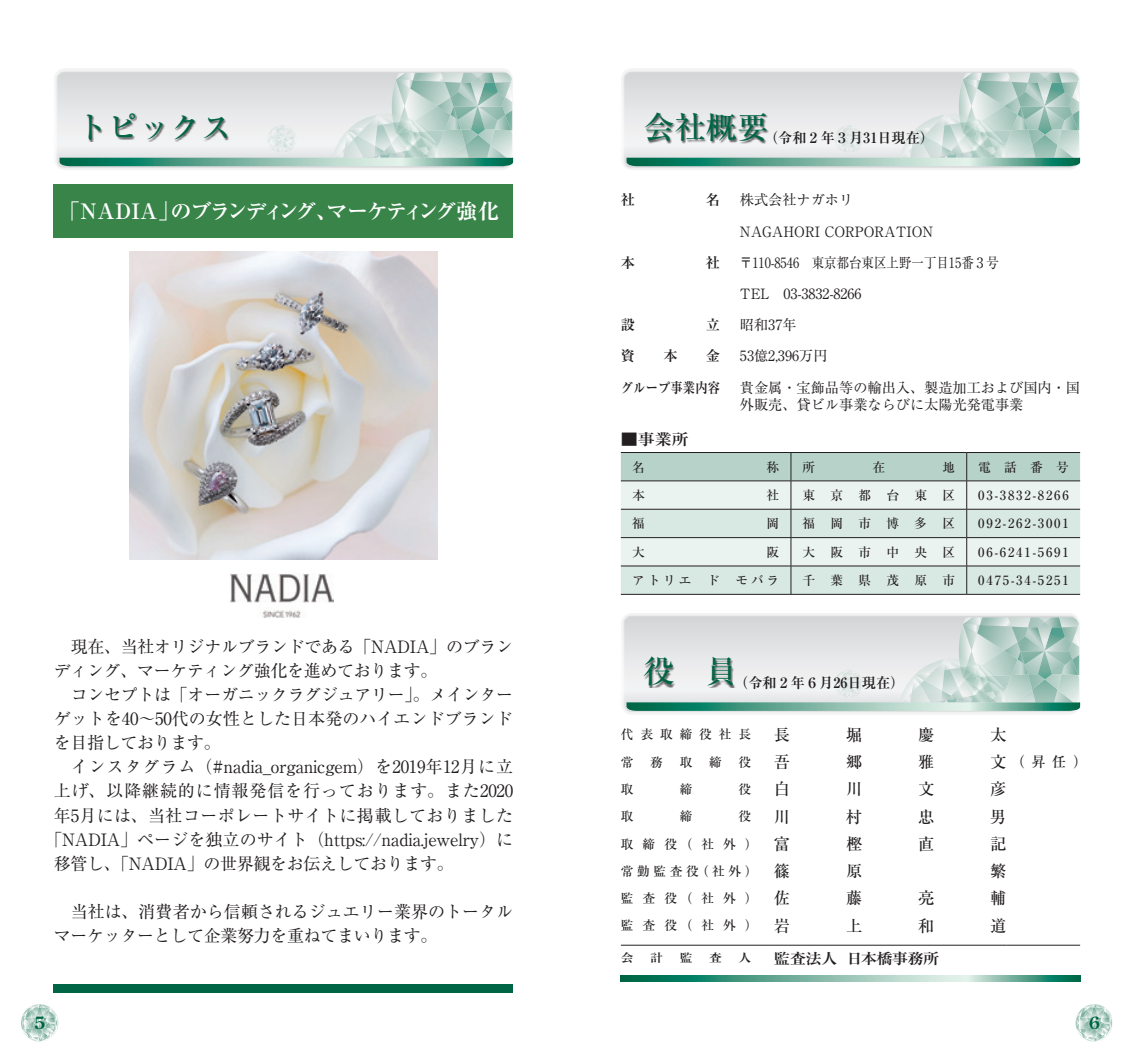
<style>
.page{position:relative;width:1134px;height:1061px;background:#fff}
.page>*{position:absolute;margin:0;border:0;box-sizing:border-box;transform-origin:0 0}
.t1{font:500 31.2px "Ryumin Pr 5";color:#006544}
.t2{font:700 21.2px "Ryumin Pr 5";letter-spacing:-.095em;color:#fff}
.t3{font:17px/24.2px "Ryumin Pr 5";letter-spacing:-.02em;color:#231f20}
.t4{font:17px/24.2px "Ryumin Pr 5";color:#231f20}
.t5{font:17px "Ryumin Pr 5";letter-spacing:.05em;color:#231f20}
.t6{font:17px "Ryumin Pr 5";letter-spacing:.025em;color:#231f20}
.t7{font:700 17px "Century Old Style Std";color:#006544}
.t8{font:500 16.2px "Ryumin Pr 5";color:#231f20}
.t9{font:700 15.2px "Ryumin Pr 5";color:#231f20;scale:1.11 1}
.t10{font:700 14.6px "Ryumin Pr 5";letter-spacing:-.04em;color:#231f20;scale:1.11 1}
.t11{font:14.2px/31.2px "Ryumin Pr 5";color:#231f20}
.t12{font:14.2px/31.2px "Ryumin Pr 5";color:#231f20;scale:.88 1}
.t13{font:700 14.2px "Ryumin Pr 5";color:#231f20}
.t14{font:700 14.2px "Ryumin Pr 5";color:#231f20;scale:.87 1}
.t15{font:500 14.2px "Ryumin Pr 5";color:#231f20}
.t16{font:500 12.8px "Ryumin Pr 5";letter-spacing:.41em;color:#231f20}
.t17{font:500 12.8px "Ryumin Pr 5";letter-spacing:.145em;color:#231f20}
.t18{font:500 12.8px "Ryumin Pr 5";letter-spacing:.535em;color:#231f20}
.t19{font:700 11.4px "Ryumin Pr 5";color:#231f20;scale:1.11 1}
.s1{font-size:16.2px}
</style>
<div class="page">
<svg style="left:621px;top:975px;width:459px;height:6px;background:#67ab97"></svg>
<hr style="left:621px;top:944px;width:153px;height:1px;background:#231f20">
<hr style="left:774px;top:944px;width:232px;height:1px;background:#231f20">
<hr style="left:1006px;top:944px;width:74px;height:1px;background:#231f20">
<div style="left:620px;top:66px;width:463px;height:106px;background:#fff;opacity:.75"></div>
<svg style="left:626px;top:73px;width:454px;height:93px;background:#cad9d5"></svg>
<div style="left:646px;top:113px;width:123px;height:31px;background:#231f20;opacity:.65"></div>
<svg style="left:621px;top:452px;width:459px;height:142px;background:#d1e0db"></svg>
<hr style="left:621px;top:594px;width:170px;height:1px;background:#231f20">
<hr style="left:791px;top:594px;width:176px;height:1px;background:#231f20">
<hr style="left:967px;top:594px;width:113px;height:1px;background:#231f20">
<div style="left:620px;top:611px;width:463px;height:106px;background:#fff;opacity:.75"></div>
<svg style="left:626px;top:617px;width:454px;height:93px;background:#ccd9d7"></svg>
<div style="left:644px;top:657px;width:92px;height:31px;background:#231f20;opacity:.65"></div>
<div style="left:53px;top:66px;width:463px;height:106px;background:#fff;opacity:.75"></div>
<svg style="left:60px;top:73px;width:453px;height:93px;background:#cad8d5"></svg>
<div style="left:87px;top:113px;width:142px;height:29px;background:#231f20;opacity:.65"></div>
<div style="left:54px;top:184px;width:459px;height:54px;background:#388449"></div>
<div style="left:54px;top:984px;width:459px;height:8px;background:#006544"></div>
<img style="left:130px;top:252px;width:307px;height:307px">
<img style="left:230px;top:574px;width:104px;height:43px">
<svg style="left:21px;top:1004px;width:37px;height:37px"></svg>
<svg style="left:1076px;top:1004px;width:37px;height:37px"></svg>
<h1 class="t1" style="left:77px;top:102px;width:157px">トピックス</h1>
<p class="t2" style="left:59px;top:194px;width:442px">「NADIA」のブランディング、マーケティング強化</p>
<p class="t3" style="left:54px;top:633px;width:461px;text-indent:17px">現在、当社オリジナルブランドである「NADIA」のブランディング、マーケティング強化を進めております。</p>
<p class="t3" style="left:54px;top:681px;width:461px;text-align:justify;text-indent:17px">コンセプトは「オーガニックラグジュアリー」。メインターゲットを40～50代の女性とした日本発のハイエンドブランドを目指しております。</p>
<p class="t3" style="left:71px;top:753px;width:444px">インスタグラム（#nadia_organicgem）を2019年12月に立</p>
<p class="t5" style="left:54px;top:777px;width:461px">上げ、以降継続的に情報発信を行っております。また2020</p>
<p class="t6" style="left:54px;top:801px;width:461px">年5月には、当社コーポレートサイトに掲載しておりました</p>
<p class="t3" style="left:45px;top:825px;width:469px">「NADIA」ページを独立のサイト（https://nadia.jewelry）に</p>
<p class="t3" style="left:54px;top:849px;width:401px">移管し、「NADIA」の世界観をお伝えしております。</p>
<p class="t4" style="left:54px;top:898px;width:461px;text-indent:17px">当社は、消費者から信頼されるジュエリー業界のトータルマーケッターとして企業努力を重ねてまいります。</p>
<h1 class="t1" style="left:643px;top:102px;width:126px">会社概要</h1>
<p class="t13" style="left:764px;top:126px;width:172px">（令和２年３月31日現在）</p>
<p class="t13" style="left:706px;top:189px;width:16px">名</p>
<p class="t11" style="left:740px;top:183px;width:195px">株式会社ナガホリ<br>NAGAHORI CORPORATION</p>
<p class="t13" style="left:706px;top:251px;width:16px">社</p>
<p class="t12" style="left:740px;top:246px;width:296px">〒110-8546 東京都台東区上野一丁目15番３号<br>TEL 03-3832-8266</p>
<p class="t13" style="left:621px;top:313px;width:16px">設</p>
<p class="t13" style="left:706px;top:313px;width:16px">立</p>
<p class="t11" style="left:740px;top:308px;width:58px">昭和37年</p>
<p class="t13" style="left:621px;top:345px;width:16px">資</p>
<p class="t13" style="left:663px;top:345px;width:16px">本</p>
<p class="t13" style="left:706px;top:345px;width:16px">金</p>
<p class="t11" style="left:740px;top:339px;width:89px">53億2,396万円</p>
<p class="t14" style="left:621px;top:376px;width:116px">グループ事業内容</p>
<p class="t11" style="left:740px;top:378px;width:342px;line-height:17px">貴金属・宝飾品等の輸出入、製造加工および国内・国外販売、貸ビル事業ならびに太陽光発電事業</p>
<p class="t9" style="left:621px;top:427px;width:63px">■事業所</p>
<p class="t16" style="left:632px;top:456px;width:14px">名</p>
<p class="t16" style="left:767px;top:456px;width:14px">称</p>
<p class="t16" style="left:802px;top:456px;width:14px">所</p>
<p class="t16" style="left:872px;top:456px;width:14px">在</p>
<p class="t16" style="left:942px;top:456px;width:14px">地</p>
<p class="t16" style="left:978px;top:456px;width:92px">電話番号</p>
<p class="t16" style="left:632px;top:485px;width:14px">本</p>
<p class="t16" style="left:767px;top:485px;width:14px">社</p>
<p class="t16" style="left:802px;top:485px;width:154px">東京都台東区</p>
<p class="t17" style="left:978px;top:485px;width:92px">03-3832-8266</p>
<p class="t16" style="left:632px;top:513px;width:14px">福</p>
<p class="t16" style="left:767px;top:513px;width:14px">岡</p>
<p class="t16" style="left:802px;top:513px;width:154px">福岡市博多区</p>
<p class="t17" style="left:978px;top:513px;width:92px">092-262-3001</p>
<p class="t16" style="left:632px;top:541px;width:14px">大</p>
<p class="t16" style="left:767px;top:541px;width:14px">阪</p>
<p class="t16" style="left:802px;top:541px;width:154px">大阪市中央区</p>
<p class="t17" style="left:978px;top:541px;width:92px">06-6241-5691</p>
<p class="t16" style="left:632px;top:570px;width:149px">アトリエ　ド　モバラ</p>
<p class="t16" style="left:802px;top:570px;width:154px">千葉県茂原市</p>
<p class="t17" style="left:978px;top:570px;width:92px">0475-34-5251</p>
<p class="t13" style="left:643px;top:671px;width:262px"><sup>役　員</sup>（令和２年６月26日現在）</p>
<p class="t18" style="left:621px;top:724px;width:132px">代表取締役社長</p>
<p class="t8" style="left:774px;top:721px;width:18px">長</p>
<p class="t8" style="left:846px;top:721px;width:18px">堀</p>
<p class="t8" style="left:918px;top:721px;width:18px">慶</p>
<p class="t8" style="left:990px;top:721px;width:18px">太</p>
<p class="t16" style="left:621px;top:751px;width:14px">常</p>
<p class="t16" style="left:650px;top:751px;width:14px">務</p>
<p class="t16" style="left:680px;top:751px;width:14px">取</p>
<p class="t16" style="left:709px;top:751px;width:14px">締</p>
<p class="t16" style="left:738px;top:751px;width:14px">役</p>
<p class="t8" style="left:774px;top:749px;width:18px">吾</p>
<p class="t8" style="left:846px;top:749px;width:18px">郷</p>
<p class="t8" style="left:918px;top:749px;width:18px">雅</p>
<p class="t15" style="left:990px;top:750px;width:99px"><span class="s1">文</span>（昇任）</p>
<p class="t16" style="left:621px;top:778px;width:14px">取</p>
<p class="t16" style="left:680px;top:778px;width:14px">締</p>
<p class="t16" style="left:738px;top:778px;width:14px">役</p>
<p class="t8" style="left:774px;top:776px;width:18px">白</p>
<p class="t8" style="left:846px;top:776px;width:18px">川</p>
<p class="t8" style="left:918px;top:776px;width:18px">文</p>
<p class="t8" style="left:990px;top:776px;width:18px">彦</p>
<p class="t16" style="left:621px;top:806px;width:14px">取</p>
<p class="t16" style="left:680px;top:806px;width:14px">締</p>
<p class="t16" style="left:738px;top:806px;width:14px">役</p>
<p class="t8" style="left:774px;top:803px;width:18px">川</p>
<p class="t8" style="left:846px;top:803px;width:18px">村</p>
<p class="t8" style="left:918px;top:803px;width:18px">忠</p>
<p class="t8" style="left:990px;top:803px;width:18px">男</p>
<p class="t16" style="left:621px;top:833px;width:171px">取締役（社外） <span class="s1">富</span></p>
<p class="t8" style="left:846px;top:830px;width:18px">樫</p>
<p class="t8" style="left:918px;top:830px;width:18px">直</p>
<p class="t8" style="left:990px;top:830px;width:18px">記</p>
<p class="t16" style="left:621px;top:860px;width:171px">常勤監査役（社外） <span class="s1">篠</span></p>
<p class="t8" style="left:846px;top:858px;width:18px">原</p>
<p class="t8" style="left:990px;top:858px;width:18px">繁</p>
<p class="t16" style="left:621px;top:888px;width:171px">監査役（社外） <span class="s1">佐</span></p>
<p class="t8" style="left:846px;top:885px;width:18px">藤</p>
<p class="t8" style="left:918px;top:885px;width:18px">亮</p>
<p class="t8" style="left:990px;top:885px;width:18px">輔</p>
<p class="t16" style="left:621px;top:915px;width:171px">監査役（社外） <span class="s1">岩</span></p>
<p class="t8" style="left:846px;top:912px;width:18px">上</p>
<p class="t8" style="left:918px;top:912px;width:18px">和</p>
<p class="t8" style="left:990px;top:912px;width:18px">道</p>
<p class="t19" style="left:621px;top:948px;width:13px">会</p>
<p class="t19" style="left:650px;top:948px;width:13px">計</p>
<p class="t19" style="left:680px;top:948px;width:13px">監</p>
<p class="t19" style="left:709px;top:948px;width:13px">査</p>
<p class="t19" style="left:738px;top:948px;width:13px">人</p>
<p class="t10" style="left:774px;top:946px;width:151px">監査法人 日本橋事務所</p>
<p class="t7" style="left:34px;top:1010px;width:13px">5</p>
<p class="t7" style="left:1089px;top:1010px;width:13px">6</p>
</div>
